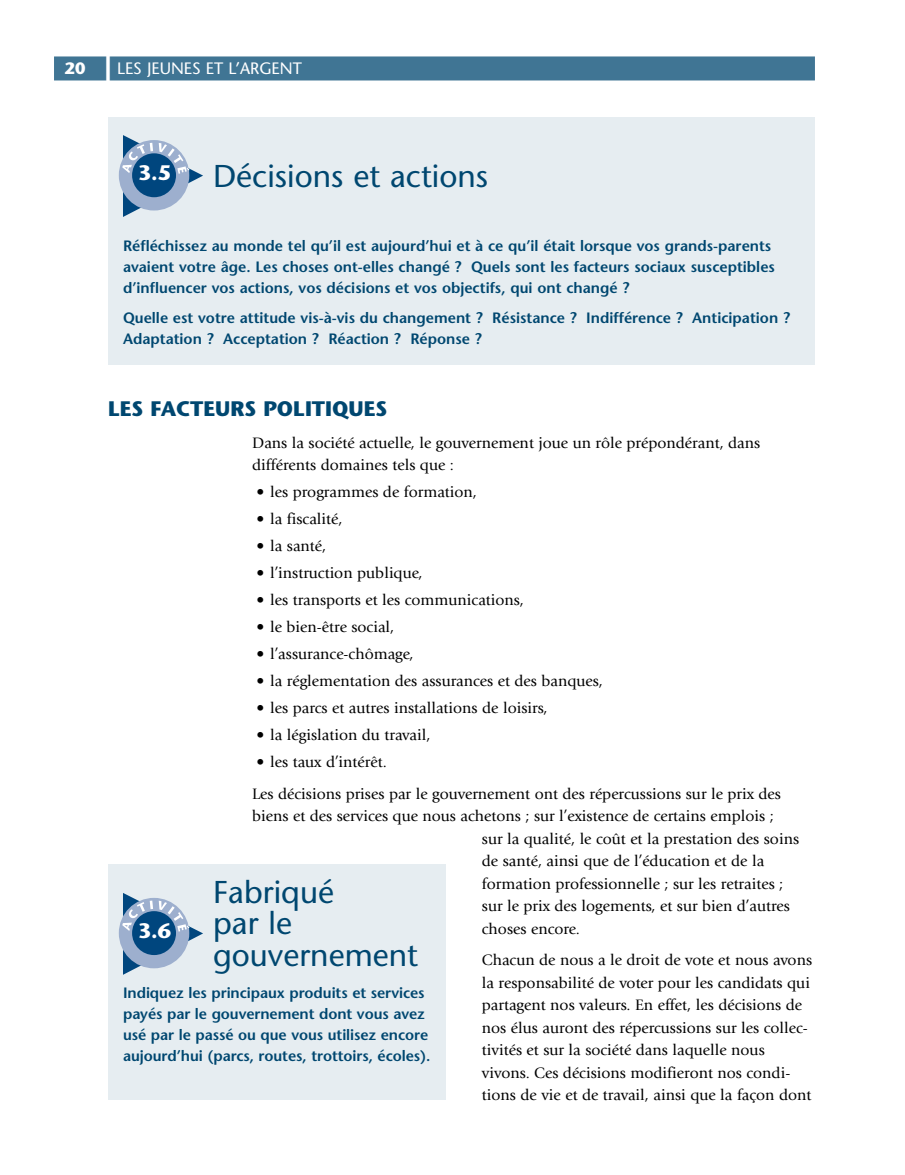
<style>
.page{position:relative;width:905px;height:1175px;background:#fff}
.page>*{position:absolute;margin:0;border:0;box-sizing:border-box;transform-origin:0 0}
.t1{font:31.5px/31.5px "Stone Sans";color:#004770}
.t2{font:700 21px "Stone Sans";color:#004770}
.t3{font:700 21px "Stone Sans";color:#fff}
.t4{font:16.5px "Stone Sans";color:#fff}
.t5{font:15.75px/22.5px "Giovanni";color:#000}
.t6{font:600 15px/21px "Stone Sans";color:#004770}
.s1{font-weight:700}
.s2{font-weight:700;font-size:36px}
</style>
<div class="page">
<div style="left:54px;top:56px;width:760px;height:24px;background:#407594"></div>
<div style="left:108px;top:117px;width:706px;height:247px;background:#e6edf1"></div>
<svg style="left:122px;top:135px;width:81px;height:82px"></svg>
<div style="left:132px;top:153px;width:44px;height:44px;background:#00467e;border-radius:50%"></div>
<div style="left:108px;top:864px;width:338px;height:236px;background:#e6edf1"></div>
<svg style="left:122px;top:893px;width:81px;height:81px"></svg>
<div style="left:132px;top:911px;width:44px;height:44px;background:#00467e;border-radius:50%"></div>
<p class="t4" style="left:65px;top:62px;width:239px"><span class="s1">20</span> <span class="s2">|</span>LES JEUNES ET L’ARGENT</p>
<h2 class="t3" style="left:138px;top:165px;width:35px">3.5</h2>
<h1 class="t1" style="left:213px;top:163px;width:276px">Décisions et actions</h1>
<p class="t6" style="left:123px;top:236px;width:653px">Réfléchissez au monde tel qu’il est aujourd’hui et à ce qu’il était lorsque vos grands-parents avaient votre âge. Les choses ont-elles changé ? Quels sont les facteurs sociaux susceptibles d’influencer vos actions, vos décisions et vos objectifs, qui ont changé ?</p>
<p class="t6" style="left:123px;top:308px;width:668px">Quelle est votre attitude vis-à-vis du changement ? Résistance ? Indifférence ? Anticipation ?<br>Adaptation ? Acceptation ? Réaction ? Réponse ?</p>
<h2 class="t2" style="left:108px;top:400px;width:280px">LES FACTEURS POLITIQUES</h2>
<p class="t5" style="left:252px;top:432px;width:509px">Dans la société actuelle, le gouvernement joue un rôle prépondérant, dans différents domaines tels que :</p>
<p class="t5" style="left:256px;top:482px;width:222px">• les programmes de formation,</p>
<p class="t5" style="left:256px;top:509px;width:87px">• la fiscalité,</p>
<p class="t5" style="left:256px;top:536px;width:71px">• la santé,</p>
<p class="t5" style="left:256px;top:563px;width:167px">• l’instruction publique,</p>
<p class="t5" style="left:256px;top:590px;width:269px">• les transports et les communications,</p>
<p class="t5" style="left:256px;top:617px;width:139px">• le bien-être social,</p>
<p class="t5" style="left:256px;top:644px;width:158px">• l’assurance-chômage,</p>
<p class="t5" style="left:256px;top:671px;width:348px">• la réglementation des assurances et des banques,</p>
<p class="t5" style="left:256px;top:698px;width:292px">• les parcs et autres installations de loisirs,</p>
<p class="t5" style="left:256px;top:725px;width:175px">• la législation du travail,</p>
<p class="t5" style="left:252px;top:747px;width:530px;line-height:31.5px">• les taux d’intérêt.<br>Les décisions prises par le gouvernement ont des répercussions sur le prix des</p>
<p class="t5" style="left:482px;top:806px;width:319px;text-indent:-230px">biens et des services que nous achetons ; sur l’existence de certains emplois ;<br>sur la qualité, le coût et la prestation des soins de santé, ainsi que de l’éducation et de la formation professionnelle ; sur les retraites ; sur le prix des logements, et sur bien d’autres choses encore.</p>
<p class="t5" style="left:482px;top:950px;width:332px">Chacun de nous a le droit de vote et nous avons la responsabilité de voter pour les candidats qui partagent nos valeurs. En effet, les décisions de nos élus auront des répercussions sur les collec&shy;tivités et sur la société dans laquelle nous vivons. Ces décisions modifieront nos condi&shy;tions de vie et de travail, ainsi que la façon dont</p>
<h1 class="t1" style="left:213px;top:879px;width:206px">Fabriqué<br>par le gouvernement</h1>
<p class="t6" style="left:123px;top:983px;width:309px">Indiquez les principaux produits et services payés par le gouvernement dont vous avez usé par le passé ou que vous utilisez encore aujourd’hui (parcs, routes, trottoirs, écoles).</p>
<h2 class="t3" style="left:138px;top:922px;width:35px">3.6</h2>
</div>
